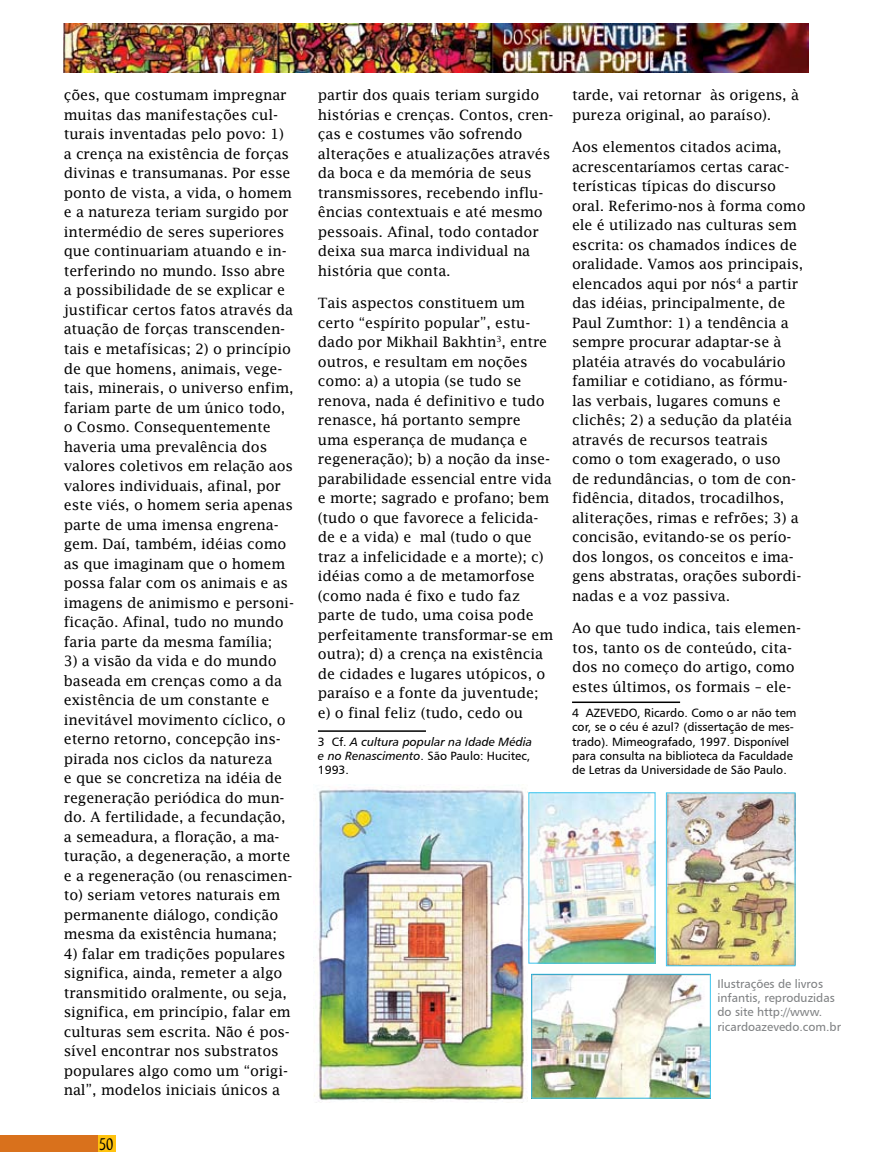
<style>
.page{position:relative;width:872px;height:1170px;background:#fff}
.page>*{position:absolute;margin:0;border:0;box-sizing:border-box;transform-origin:0 0}
.t1{font:18px "Myriad Tilt";color:#000}
.t2{font:14.25px/19.5px "Lucida Fax";letter-spacing:-.01em;color:#000}
.t3{font:12px/14.4px "Humanist 777 BT Roman B";color:#000}
.t4{font:12px/14.4px "Humanist 777 BT Roman B";color:#808284}
.t5{font:12px "Humanist 777 BT Italic B";color:#000}
.s1{font-family:"Humanist 777 BT Roman B"}
.s2{font-family:"Humanist 777 BT Italic B"}
</style>
<div class="page">
<div style="left:0;top:1135px;width:98px;height:17px;background:#d9711c"></div>
<div style="left:98px;top:1135px;width:18px;height:17px;background:#ffc20e"></div>
<hr style="left:318px;top:730px;width:108px;height:1px;background:#000">
<hr style="left:572px;top:701px;width:108px;height:2px;background:#000">
<img style="left:64px;top:23px;width:745px;height:49px">
<img style="left:313px;top:788px;width:214px;height:314px">
<img style="left:530px;top:794px;width:123px;height:167px">
<img style="left:668px;top:794px;width:125px;height:170px">
<div style="left:666px;top:792px;width:129px;height:174px;border:1px solid #3bc5ee"></div>
<img style="left:533px;top:975px;width:175px;height:121px">
<div style="left:531px;top:973px;width:179px;height:125px;border:1px solid #3bc5ee"></div>
<p class="t2" style="left:64px;top:85px;width:232px">ções, que costumam impregnar muitas das manifestações cul&shy;turais inventadas pelo povo: 1) a crença na existência de forças divinas e transumanas. Por esse ponto de vista, a vida, o homem e a natureza teriam surgido por intermédio de seres superiores que continuariam atuando e in&shy;terferindo no mundo. Isso abre a possibilidade de se explicar e justificar certos fatos através da atuação de forças transcenden&shy;tais e metafísicas; 2) o princípio de que homens, animais, vege&shy;tais, minerais, o universo enfim, fariam parte de um único todo, o Cosmo. Consequentemente haveria uma prevalência dos valores coletivos em relação aos valores individuais, afinal, por este viés, o homem seria apenas parte de uma imensa engrena&shy;gem. Daí, também, idéias como as que imaginam que o homem possa falar com os animais e as imagens de animismo e personi&shy;ficação. Afinal, tudo no mundo faria parte da mesma família;</p>
<p class="t2" style="left:64px;top:651px;width:230px">3) a visão da vida e do mundo baseada em crenças como a da existência de um constante e inevitável movimento cíclico, o eterno retorno, concepção ins&shy;pirada nos ciclos da natureza<br>e que se concretiza na idéia de regeneração periódica do mun&shy;do. A fertilidade, a fecundação, a semeadura, a floração, a ma&shy;turação, a degeneração, a morte e a regeneração (ou renascimen&shy;to) seriam vetores naturais em permanente diálogo, condição mesma da existência humana;</p>
<p class="t2" style="left:64px;top:943px;width:228px">4) falar em tradições populares significa, ainda, remeter a algo transmitido oralmente, ou seja, significa, em princípio, falar em culturas sem escrita. Não é pos&shy;sível encontrar nos substratos populares algo como um “origi&shy;nal”, modelos iniciais únicos a</p>
<p class="t1" style="left:99px;top:1134px;width:16px">50</p>
<p class="t2" style="left:318px;top:85px;width:237px">partir dos quais teriam surgido histórias e crenças. Contos, cren&shy;ças e costumes vão sofrendo alterações e atualizações através da boca e da memória de seus transmissores, recebendo influ&shy;ências contextuais e até mesmo pessoais. Afinal, todo contador deixa sua marca individual na história que conta.</p>
<p class="t2" style="left:318px;top:293px;width:237px">Tais aspectos constituem um certo “espírito popular”, estu&shy;dado por Mikhail Bakhtin , entre outros, e resultam em noções como: a) a utopia (se tudo se renova, nada é definitivo e tudo renasce, há portanto sempre uma esperança de mudança e regeneração); b) a noção da inse&shy;parabilidade essencial entre vida e morte; sagrado e profano; bem (tudo o que favorece a felicida&shy;de e a vida) e mal (tudo o que traz a infelicidade e a morte); c) idéias como a de metamorfose (como nada é fixo e tudo faz parte de tudo, uma coisa pode perfeitamente transformar-se em outra); d) a crença na existência de cidades e lugares utópicos, o paraíso e a fonte da juventude; e) o final feliz (tudo, cedo ou</p>
<p class="t5" style="left:332px;top:733px;width:202px"><span class="s1">Cf.</span> A cultura popular na Idade Média</p>
<p class="t3" style="left:318px;top:748px;width:214px"><span class="s2">e no Renascimento</span>. São Paulo: Hucitec,<br>1993.</p>
<p class="t2" style="left:572px;top:85px;width:228px">tarde, vai retornar às origens, à pureza original, ao paraíso).</p>
<p class="t2" style="left:572px;top:137px;width:235px">Aos elementos citados acima, acrescentaríamos certas carac&shy;terísticas típicas do discurso oral. Referimo-nos à forma como ele é utilizado nas culturas sem escrita: os chamados índices de oralidade. Vamos aos principais, elencados aqui por nós a partir das idéias, principalmente, de<br>Paul Zumthor: 1) a tendência a sempre procurar adaptar-se à platéia através do vocabulário familiar e cotidiano, as fórmu&shy;las verbais, lugares comuns e clichês; 2) a sedução da platéia através de recursos teatrais como o tom exagerado, o uso<br>de redundâncias, o tom de con&shy;fidência, ditados, trocadilhos, aliterações, rimas e refrões; 3) a concisão, evitando-se os perío&shy;dos longos, os conceitos e ima&shy;gens abstratas, orações subordi&shy;nadas e a voz passiva.</p>
<p class="t2" style="left:572px;top:618px;width:231px">Ao que tudo indica, tais elemen&shy;tos, tanto os de conteúdo, cita&shy;dos no começo do artigo, como estes últimos, os formais – ele-</p>
<p class="t3" style="left:572px;top:705px;width:226px;text-indent:14px">AZEVEDO, Ricardo. Como o ar não tem cor, se o céu é azul? (dissertação de mes&shy;trado). Mimeografado, 1997. Disponível para consulta na biblioteca da Faculdade de Letras da Universidade de São Paulo.</p>
<p class="t4" style="left:717px;top:975px;width:125px">Ilustrações de livros infantis, reproduzidas do site http://www. ricardoazevedo.com.br</p>
</div>
